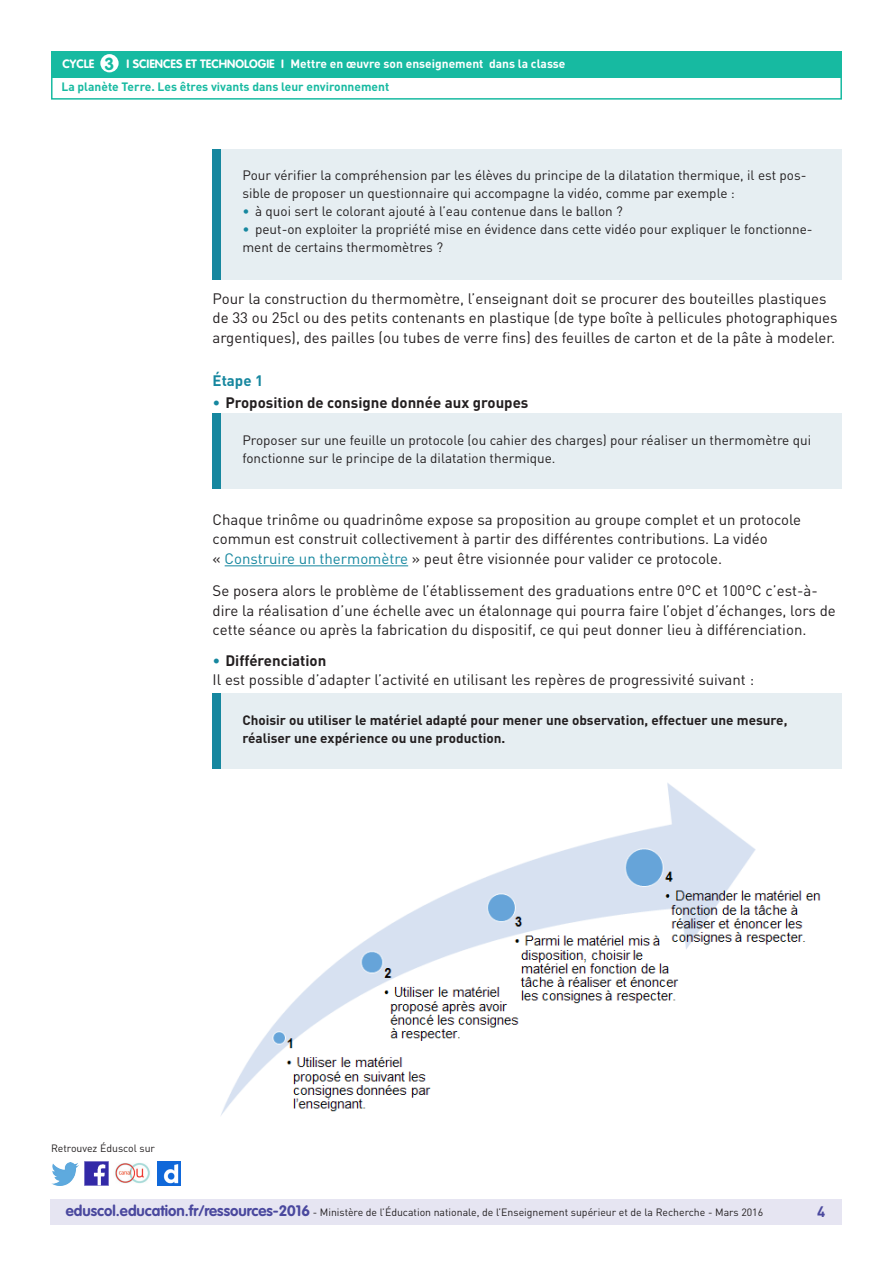
<style>
.page{position:relative;width:893px;height:1263px;background:#fff}
.page>*{position:absolute;margin:0;border:0;box-sizing:border-box;transform-origin:0 0}
.t1{font:700 17.25px "VAG Rounded Std";color:#17baa1}
._06_Texte_courant{font:15px/19.5px "DIN Pro";color:#231f20}
._08_Liste_à_puces_ni{font:700 15px "DIN Pro";color:#231f20}
._05_Titre_de_niveau{font:700 15px "DIN Pro";color:#16879f}
.t2{font:700 15px "DIN Pro";color:#4a489e}
._15_texte_encadré{font:13.5px/18px "DIN Pro";color:#231f20}
._08_Liste_à_puces_ni-2{font:13.5px/18px "DIN Pro";color:#231f20}
._15_texte_encadré-2{font:700 13.5px/18px "DIN Pro";color:#231f20}
.t3{font:700 12px "DIN Pro";color:#17baa1}
.t4{font:700 12px "DIN Pro";color:#fff}
.t5{font:700 12px "VAG Rounded Std";color:#fff}
.t6{font:10.5px "DIN Pro";color:#231f20}
.s1{color:#16879f}
.s2{font-weight:400;color:#16879f}
.s3{font-family:"VAG Rounded Std";font-weight:700;font-size:15px;color:#4a489e}
</style>
<div class="page">
<div style="left:50px;top:1199px;width:791px;height:26px;background:#e6e5f2"></div>
<div style="left:51px;top:51px;width:791px;height:27px;background:#17baa1"></div>
<div style="left:100px;top:54px;width:19px;height:18px;background:#fff;border-radius:50%"></div>
<div style="left:51px;top:75px;width:791px;height:25px;border:2px solid #17baa1"></div>
<img style="left:85px;top:1162px;width:23px;height:23px">
<img style="left:51px;top:1163px;width:28px;height:22px">
<img style="left:158px;top:1162px;width:22px;height:23px">
<img style="left:115px;top:1163px;width:35px;height:21px">
<hr style="left:225px;top:565px;width:183px;height:1px;background:#16879f">
<div style="left:213px;top:149px;width:629px;height:131px;background:#e6eef2"></div>
<div style="left:213px;top:149px;width:8px;height:131px;background:#16879f"></div>
<div style="left:213px;top:414px;width:629px;height:75px;background:#e6eef2"></div>
<div style="left:213px;top:414px;width:8px;height:75px;background:#16879f"></div>
<div style="left:213px;top:693px;width:629px;height:76px;background:#e6eef2"></div>
<div style="left:213px;top:693px;width:8px;height:76px;background:#16879f"></div>
<img style="left:221px;top:783px;width:600px;height:332px">
<p class="t1" style="left:105px;top:53px;width:11px">3</p>
<p class="t4" style="left:291px;top:56px;width:276px">Mettre en œuvre son enseignement dans la classe</p>
<p class="t3" style="left:61px;top:79px;width:329px">La planète Terre. Les êtres vivants dans leur environnement</p>
<p class="t5" style="left:63px;top:57px;width:33px">CYCLE</p>
<p class="t5" style="left:127px;top:57px;width:159px">I SCIENCES ET TECHNOLOGIE I</p>
<p class="_15_texte_encadré" style="left:242px;top:166px;width:566px">Pour vérifier la compréhension par les élèves du principe de la dilatation thermique, il est pos&shy;sible de proposer un questionnaire qui accompagne la vidéo, comme par exemple :</p>
<p class="_08_Liste_à_puces_ni-2" style="left:242px;top:202px;width:382px"><span class="s1">•</span> à quoi sert le colorant ajouté à l’eau contenue dans le ballon ?</p>
<p class="_08_Liste_à_puces_ni-2" style="left:242px;top:220px;width:572px"><span class="s1">•</span> peut-on exploiter la propriété mise en évidence dans cette vidéo pour expliquer le fonctionne&shy;ment de certains thermomètres ?</p>
<p class="_06_Texte_courant" style="left:213px;top:288px;width:626px">Pour la construction du thermomètre, l’enseignant doit se procurer des bouteilles plastiques de 33 ou 25cl ou des petits contenants en plastique (de type boîte à pellicules photographiques argentiques), des pailles (ou tubes de verre fins) des feuilles de carton et de la pâte à modeler.</p>
<p class="_05_Titre_de_niveau" style="left:213px;top:370px;width:52px">Étape 1</p>
<p class="_08_Liste_à_puces_ni" style="left:213px;top:392px;width:317px"><span class="s2">•</span> Proposition de consigne donnée aux groupes</p>
<p class="_15_texte_encadré" style="left:242px;top:431px;width:570px">Proposer sur une feuille un protocole (ou cahier des charges) pour réaliser un thermomètre qui fonctionne sur le principe de la dilatation thermique.</p>
<p class="_06_Texte_courant" style="left:213px;top:509px;width:590px">Chaque trinôme ou quadrinôme expose sa proposition au groupe complet et un protocole commun est construit collectivement à partir des différentes contributions. La vidéo<br>« <span class="s1">Construire un thermomètre</span> » peut être visionnée pour valider ce protocole.</p>
<p class="_06_Texte_courant" style="left:213px;top:581px;width:625px">Se posera alors le problème de l’établissement des graduations entre 0°C et 100°C c’est-à&shy;dire la réalisation d’une échelle avec un étalonnage qui pourra faire l’objet d’échanges, lors de cette séance ou après la fabrication du dispositif, ce qui peut donner lieu à différenciation.</p>
<p class="_08_Liste_à_puces_ni" style="left:213px;top:650px;width:115px"><span class="s2">•</span> Différenciation</p>
<p class="_06_Texte_courant" style="left:213px;top:670px;width:543px">Il est possible d’adapter l’activité en utilisant les repères de progressivité suivant :</p>
<p class="_15_texte_encadré-2" style="left:242px;top:710px;width:547px">Choisir ou utiliser le matériel adapté pour mener une observation, effectuer une mesure, réaliser une expérience ou une production.</p>
<p class="t6" style="left:51px;top:1141px;width:106px">Retrouvez Éduscol sur</p>
<p class="t6" style="left:66px;top:1205px;width:699px"><span class="s3">eduscol.education.fr/ressources-2016</span> - Ministère de l’Éducation nationale, de l’Enseignement supérieur et de la Recherche - Mars 2016</p>
<p class="t2" style="left:817px;top:1201px;width:10px">4</p>
</div>
